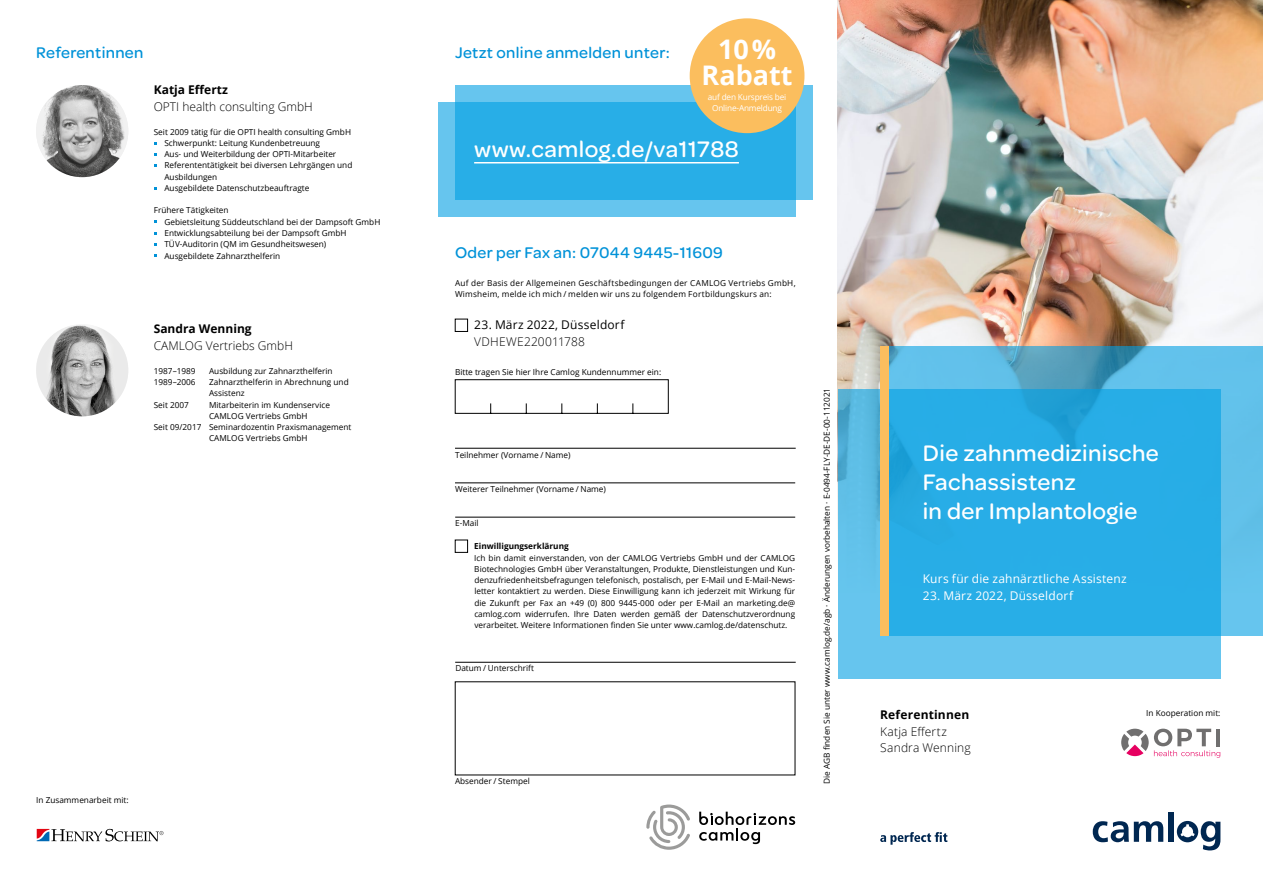
<style>
.page{position:relative;width:1263px;height:893px;background:#fff}
.page>*{position:absolute;margin:0;border:0;box-sizing:border-box;transform-origin:0 0}
.t1{font:700 27px/25.5px "Open Sans";color:#fff;text-align:center}
.t2{font:500 24px/28.8px "Omnes";letter-spacing:.015em;color:#fff}
.t3{font:500 16.5px "Omnes";letter-spacing:.02em;color:#0092d8}
.t4{font:300 12px/16.5px "Open Sans";color:#000}
.t5{font:12px "Open Sans";letter-spacing:.015em;color:#fff}
.t6{font:700 12px "Open Sans";color:#000}
.t7{font:12px "Open Sans";letter-spacing:.015em;color:#000}
.t8{font:300 12px "Open Sans";letter-spacing:.02em;color:#000}
.t9{font:8.25px/11.2px "Open Sans";color:#000}
.t10{font:8.25px/11.2px "Open Sans";letter-spacing:.025em;color:#000}
.t11{font:8.25px/11.2px "Open Sans";letter-spacing:-.02em;color:#fff;text-align:center}
.t12{font:700 8.25px "Open Sans";color:#000}
</style>
<div class="page">
<img style="left:838px;top:0;width:425px;height:389px">
<svg style="left:880px;top:832px;width:67px;height:13px"></svg>
<svg style="left:1093px;top:821px;width:70px;height:21px"></svg>
<div style="left:1168px;top:812px;width:6px;height:30px;background:#002751"></div>
<svg style="left:1177px;top:821px;width:43px;height:29px"></svg>
<svg style="left:699px;top:812px;width:96px;height:32px"></svg>
<svg style="left:646px;top:804px;width:44px;height:46px"></svg>
<div style="left:838px;top:389px;width:382px;height:289px;background:linear-gradient(to bottom,#53b3d9,#6acaf3)"></div>
<svg style="left:889px;top:347px;width:374px;height:289px;background:#34afe4"></svg>
<div style="left:880px;top:347px;width:9px;height:289px;background:#fbbe5e"></div>
<div style="left:455px;top:319px;width:13px;height:13px;border:1px solid #000"></div>
<div style="left:438px;top:102px;width:357px;height:115px;background:#66c5ee"></div>
<svg style="left:455px;top:85px;width:357px;height:115px;background:#32b1e8"></svg>
<hr style="left:474px;top:162px;width:265px;height:1px;background:#fff">
<div style="left:690px;top:18px;width:114px;height:115px;background:#fbbe5e;border-radius:50%"></div>
<hr style="left:455px;top:448px;width:341px;height:1px;background:#000">
<hr style="left:455px;top:483px;width:340px;height:1px;background:#000">
<hr style="left:455px;top:517px;width:340px;height:1px;background:#000">
<hr style="left:455px;top:662px;width:341px;height:1px;background:#000">
<div style="left:455px;top:540px;width:13px;height:13px;border:1px solid #000"></div>
<svg style="left:455px;top:379px;width:214px;height:35px"></svg>
<img style="left:36px;top:85px;width:92px;height:92px;border-radius:46px">
<img style="left:36px;top:324px;width:92px;height:92px;border-radius:46px">
<svg style="left:1121px;top:729px;width:99px;height:29px"></svg>
<svg style="left:36px;top:828px;width:14px;height:14px"></svg>
<svg style="left:37px;top:829px;width:127px;height:12px"></svg>
<h3 class="t3" style="left:36px;top:41px;width:109px">Referentinnen</h3>
<h3 class="t6" style="left:154px;top:81px;width:76px">Katja Effertz</h3>
<h3 class="t4" style="left:154px;top:98px;width:161px">OPTI health consulting GmbH</h3>
<p class="t9" style="left:164px;top:126px;width:189px;text-indent:-11px">Seit 2009 tätig für die OPTI health consulting GmbH Schwerpunkt: Leitung Kundenbetreuung<br>Aus- und Weiterbildung der OPTI-Mitarbeiter Referententätigkeit bei diversen Lehrgängen und Ausbildungen<br>Ausgebildete Datenschutzbeauftragte</p>
<p class="t9" style="left:164px;top:205px;width:217px;text-indent:-11px">Frühere Tätigkeiten<br>Gebietsleitung Süddeutschland bei der Dampsoft GmbH Entwicklungsabteilung bei der Dampsoft GmbH TÜV-Auditorin (QM im Gesundheitswesen)<br>Ausgebildete Zahnarzthelferin</p>
<h3 class="t6" style="left:154px;top:321px;width:99px">Sandra Wenning</h3>
<h3 class="t4" style="left:154px;top:337px;width:141px">CAMLOG Vertriebs GmbH</h3>
<p class="t9" style="left:154px;top:365px;width:43px">1987–1989</p>
<p class="t9" style="left:209px;top:365px;width:125px">Ausbildung zur Zahnarzthelferin</p>
<p class="t9" style="left:154px;top:376px;width:43px">1989–2006</p>
<p class="t9" style="left:209px;top:376px;width:141px">Zahnarzthelferin in Abrechnung und<br>Assistenz</p>
<p class="t9" style="left:154px;top:399px;width:37px">Seit 2007</p>
<p class="t9" style="left:209px;top:399px;width:122px">Mitarbeiterin im Kundenservice</p>
<p class="t9" style="left:209px;top:410px;width:100px">CAMLOG Vertriebs GmbH</p>
<p class="t9" style="left:154px;top:421px;width:199px">Seit 09/2017 Seminardozentin Praxismanagement</p>
<p class="t9" style="left:209px;top:433px;width:100px">CAMLOG Vertriebs GmbH</p>
<p class="t9" style="left:36px;top:794px;width:94px">In Zusammenarbeit mit:</p>
<h3 class="t3" style="left:455px;top:41px;width:216px">Jetzt online anmelden unter:</h3>
<h1 class="t1" style="left:702px;top:36px;width:92px">10 %<br>Rabatt</h1>
<p class="t11" style="left:708px;top:91px;width:80px">auf den Kurspreis bei<br>Online-Anmeldung</p>
<h2 class="t2" style="left:474px;top:133px;width:266px">www.camlog.de/va11788</h2>
<h3 class="t3" style="left:455px;top:241px;width:269px">Oder per Fax an: 07044 9445-11609</h3>
<p class="t10" style="left:455px;top:277px;width:342px">Auf der Basis der Allgemeinen Geschäftsbedingungen der CAMLOG Vertriebs GmbH,<br>Wimsheim, melde ich mich / melden wir uns zu folgendem Fortbildungskurs an:</p>
<h3 class="t7" style="left:474px;top:317px;width:152px">23. März 2022, Düsseldorf</h3>
<h3 class="t8" style="left:474px;top:333px;width:112px">VDHEWE220011788</h3>
<p class="t9" style="left:455px;top:366px;width:208px">Bitte tragen Sie hier Ihre Camlog Kundennummer ein:</p>
<p class="t9" style="left:455px;top:449px;width:117px">Teilnehmer (Vorname / Name)</p>
<p class="t9" style="left:455px;top:483px;width:152px">Weiterer Teilnehmer (Vorname / Name)</p>
<p class="t9" style="left:455px;top:517px;width:25px">E-Mail</p>
<p class="t12" style="left:474px;top:540px;width:96px">Einwilligungserklärung</p>
<p class="t9" style="left:474px;top:552px;width:322px;text-align:justify">Ich bin damit einverstanden, von der CAMLOG Vertriebs GmbH und der CAMLOG Biotechnologies GmbH über Veranstaltungen, Produkte, Dienstleistungen und Kun&shy;denzufriedenheitsbefragungen telefonisch, postalisch, per E-Mail und E-Mail-News&shy;letter kontaktiert zu werden. Diese Einwilligung kann ich jederzeit mit Wirkung für die Zukunft per Fax an +49 (0) 800 9445-000 oder per E-Mail an marketing.de@ camlog.com widerrufen. Ihre Daten werden gemäß der Datenschutzverordnung verarbeitet. Weitere Informationen finden Sie unter www.camlog.de/datenschutz.</p>
<p class="t9" style="left:455px;top:662px;width:80px">Datum / Unterschrift</p>
<p class="t9" style="left:455px;top:775px;width:76px">Absender / Stempel</p>
<p class="t9" style="left:821px;top:784px;width:398px;rotate:-90deg">Die AGB finden Sie unter www.camlog.de/agb · Änderungen vorbehalten · E-0494-FLY-DE-DE-00-112021</p>
<h2 class="t2" style="left:923px;top:437px;width:238px">Die zahnmedizinische<br>Fachassistenz<br>in der Implantologie</h2>
<h3 class="t5" style="left:923px;top:570px;width:205px">Kurs für die zahnärztliche Assistenz</h3>
<h3 class="t5" style="left:923px;top:587px;width:152px">23. März 2022, Düsseldorf</h3>
<h3 class="t6" style="left:880px;top:706px;width:90px">Referentinnen</h3>
<h3 class="t4" style="left:880px;top:723px;width:92px">Katja Effertz<br>Sandra Wenning</h3>
<p class="t9" style="left:1146px;top:708px;width:76px">In Kooperation mit:</p>
</div>
